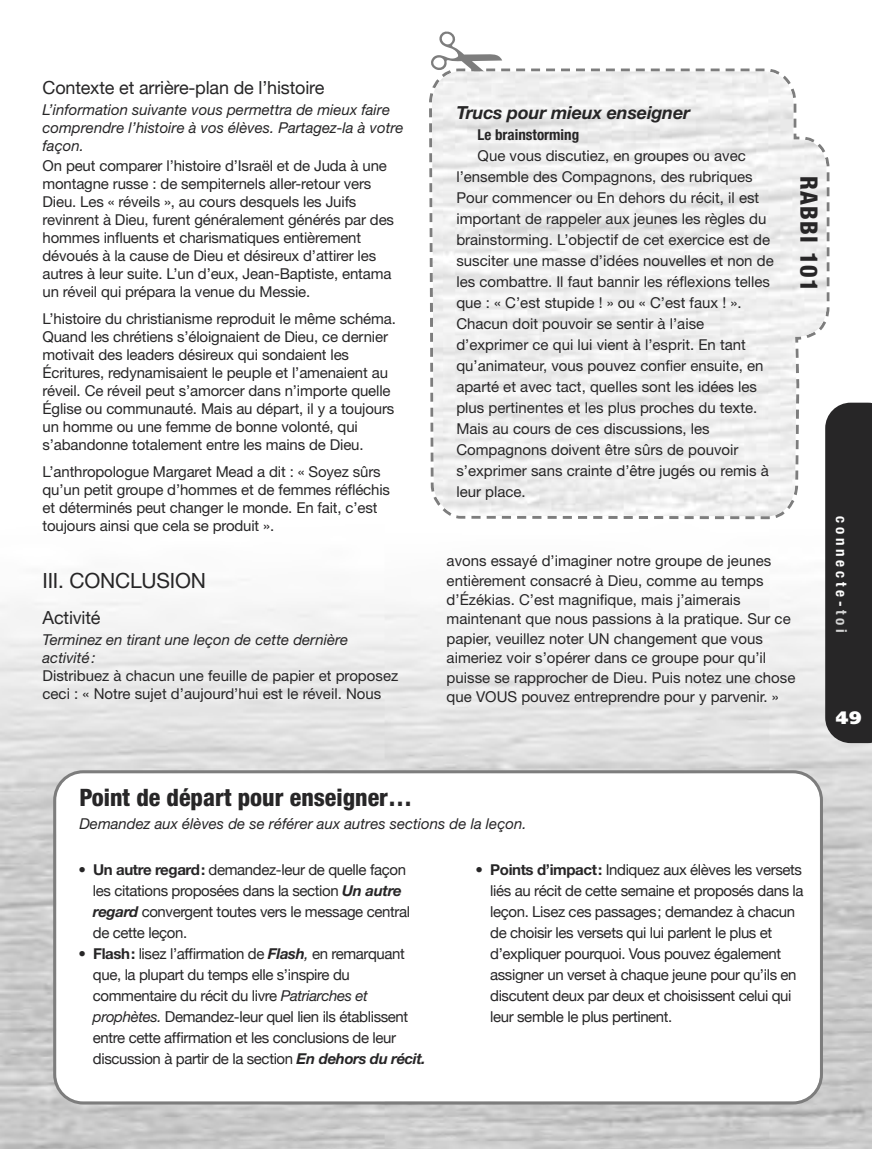
<style>
.page{position:relative;width:872px;height:1149px;background:#fff}
.page>*{position:absolute;margin:0;border:0;box-sizing:border-box;transform-origin:0 0}
.t1{font:800 condensed 24px "Helvetica Neue LT Std";color:#272627}
.t2{font:800 condensed 24px "Helvetica Neue LT Std";letter-spacing:.05em;color:#272627}
.t3{font:21px "Helvetica Neue LT Std";letter-spacing:-.01em;color:#272627}
.t4{font:18px "Helvetica Neue";letter-spacing:-.01em;color:#272627}
.t5{font:italic 700 18px "Helvetica Neue LT Std";letter-spacing:-.01em;color:#272627}
.t6{font:900 18px "Frutiger";color:#fff}
.t7{font:15px/18px "Helvetica Neue LT Std";color:#272627}
.t8{font:15px/21px "Helvetica Neue";letter-spacing:-.025em;color:#272627}
.t9{font:italic 15px/18px "Helvetica Neue LT Std";color:#272627}
.t10{font:700 condensed 15px "Helvetica Neue LT Std";color:#272627}
.t11{font:700 condensed 15px "Helvetica Neue";letter-spacing:.25em;color:#fff}
.s1{color:#d4d4d4}
.s2{font-family:"Helvetica Neue LT Std"}
.s3{font-family:"Helvetica Neue LT Std";font-weight:700}
.s4{font-family:"Helvetica Neue LT Std";font-weight:700;font-style:italic}
.s5{font-family:"Helvetica Neue LT Std";font-style:italic}
</style>
<div class="page">
<img style="left:0;top:579px;width:872px;height:569px">
<div style="left:825px;top:402px;width:47px;height:340px;background:#272627"></div>
<svg style="left:471px;top:516px;width:310px;height:4px"></svg>
<svg style="left:456px;top:516px;width:10px;height:3px"></svg>
<svg style="left:826px;top:157px;width:4px;height:160px"></svg>
<img style="left:432px;top:71px;width:394px;height:445px">
<svg style="left:53px;top:770px;width:770px;height:334px"></svg>
<svg style="left:429px;top:68px;width:76px;height:22px"></svg>
<p class="t4" style="left:43px;top:77px;width:283px">Contexte et arrière-plan de l’histoire</p>
<p class="t9" style="left:43px;top:102px;width:362px">L’information suivante vous permettra de mieux faire comprendre l’histoire à vos élèves. Partagez-la à votre façon.</p>
<p class="t7" style="left:43px;top:158px;width:353px">On peut comparer l’histoire d’Israël et de Juda à une montagne russe : de sempiternels aller-retour vers Dieu. Les « réveils », au cours desquels les Juifs revinrent à Dieu, furent généralement générés par des hommes influents et charismatiques entièrement dévoués à la cause de Dieu et désireux d’attirer les autres à leur suite. L’un d’eux, Jean-Baptiste, entama un réveil qui prépara la venue du Messie.</p>
<p class="t7" style="left:43px;top:311px;width:355px">L’histoire du christianisme reproduit le même schéma.<br>Quand les chrétiens s’éloignaient de Dieu, ce dernier motivait des leaders désireux qui sondaient les Écritures, redynamisaient le peuple et l’amenaient au réveil. Ce réveil peut s’amorcer dans n’importe quelle Église ou communauté. Mais au départ, il y a toujours un homme ou une femme de bonne volonté, qui s’abandonne totalement entre les mains de Dieu.</p>
<p class="t7" style="left:43px;top:463px;width:349px">L’anthropologue Margaret Mead a dit : « Soyez sûrs qu’un petit groupe d’hommes et de femmes réfléchis et déterminés peut changer le monde. En fait, c’est toujours ainsi que cela se produit ».</p>
<h2 class="t3" style="left:43px;top:573px;width:165px">III. CONCLUSION</h2>
<p class="t4" style="left:43px;top:607px;width:60px">Activité</p>
<p class="t9" style="left:43px;top:632px;width:307px">Terminez en tirant une leçon de cette dernière activité:</p>
<p class="t7" style="left:43px;top:668px;width:357px">Distribuez à chacun une feuille de papier et proposez ceci : « Notre sujet d’aujourd’hui est le réveil. Nous</p>
<p class="t5" style="left:456px;top:106px;width:235px">Trucs pour mieux enseigner</p>
<p class="t10" style="left:477px;top:129px;width:103px">Le brainstorming</p>
<p class="t7" style="left:456px;top:147px;width:319px;line-height:21px;text-indent:21px">Que vous discutiez, en groupes ou avec l’ensemble des Compagnons, des rubriques Pour commencer ou En dehors du récit, il est important de rappeler aux jeunes les règles du brainstorming. L’objectif de cet exercice est de susciter une masse d’idées nouvelles et non de les combattre. Il faut bannir les réflexions telles que : « C’est stupide ! » ou « C’est faux ! ».<br>Chacun doit pouvoir se sentir à l’aise d’exprimer ce qui lui vient à l’esprit. En tant qu’animateur, vous pouvez confier ensuite, en aparté et avec tact, quelles sont les idées les plus pertinentes et les plus proches du texte.<br>Mais au cours de ces discussions, les Compagnons doivent être sûrs de pouvoir s’exprimer sans crainte d’être jugés ou remis à leur place.</p>
<h1 class="t2" style="left:817px;top:176px;width:117px;rotate:90deg">RABBI 101</h1>
<p class="t7" style="left:446px;top:552px;width:350px;line-height:19.4px">avons essayé d’imaginer notre groupe de jeunes entièrement consacré à Dieu, comme au temps d’Ézékias. C’est magnifique, mais j’aimerais maintenant que nous passions à la pratique. Sur ce papier, veuillez noter UN changement que vous aimeriez voir s’opérer dans ce groupe pour qu’il puisse se rapprocher de Dieu. Puis notez une chose que VOUS pouvez entreprendre pour y parvenir. »</p>
<p class="t11" style="left:850px;top:516px;width:118px;rotate:90deg">connecte-<span class="s1">toi</span></p>
<p class="t6" style="left:835px;top:710px;width:27px">49</p>
<h1 class="t1" style="left:79px;top:789px;width:334px">Point de départ pour enseigner…</h1>
<p class="t9" style="left:79px;top:815px;width:448px">Demandez aux élèves de se référer aux autres sections de la leçon.</p>
<p class="t8" style="left:93px;top:858px;width:319px;text-indent:-14px"><span class="s2">•</span> <span class="s3">Un autre regard :</span> demandez-leur de quelle façon les citations proposées dans la section <span class="s4">Un autre regard</span> convergent toutes vers le message central de cette leçon.</p>
<p class="t8" style="left:93px;top:942px;width:334px;text-indent:-14px"><span class="s2">•</span> <span class="s3">Flash :</span> lisez l’affirmation de <span class="s4">Flash</span><span class="s5">,</span> en remarquant que, la plupart du temps elle s’inspire du commentaire du récit du livre <span class="s5">Patriarches et prophètes.</span> Demandez-leur quel lien ils établissent entre cette affirmation et les conclusions de leur discussion à partir de la section <span class="s4">En dehors du récit.</span></p>
<p class="t8" style="left:490px;top:858px;width:315px;text-indent:-15px"><span class="s2">•</span> <span class="s3">Points d’impact :</span> Indiquez aux élèves les versets liés au récit de cette semaine et proposés dans la leçon. Lisez ces passages; demandez à chacun de choisir les versets qui lui parlent le plus et d’expliquer pourquoi. Vous pouvez également assigner un verset à chaque jeune pour qu’ils en discutent deux par deux et choisissent celui qui leur semble le plus pertinent.</p>
</div>
